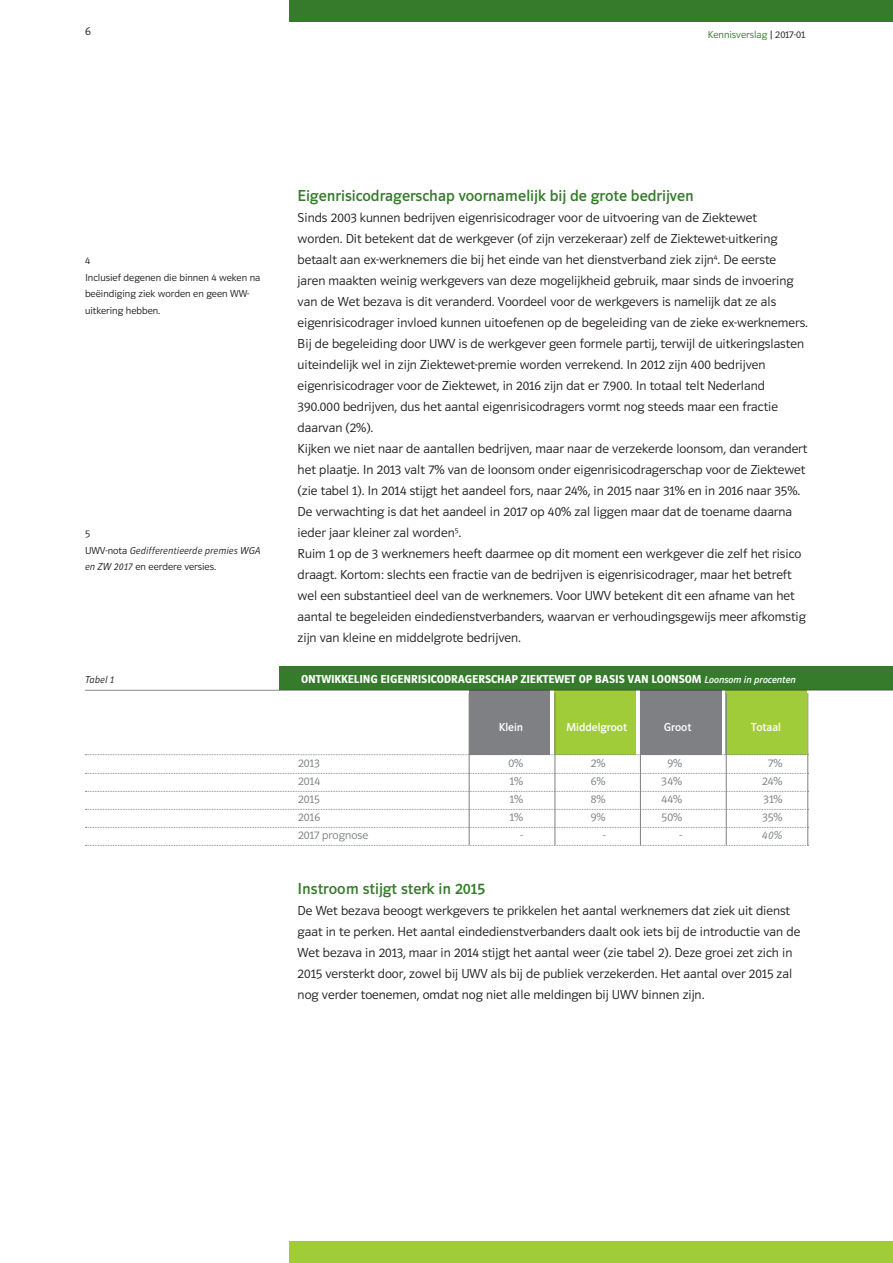
<style>
.page{position:relative;width:893px;height:1263px;background:#fff}
.page>*{position:absolute;margin:0;border:0;box-sizing:border-box;transform-origin:0 0}
.groen_tussenkopje{font:16.5px "UWV Sans 2010";color:#357b2b}
.plat_romein{font:300 13.5px/21px "UWV Sans 2010";color:#231f20}
.t1{font:700 12px "UWV Sans";color:#fff}
.tabellen{font:300 12px "UWV Sans";color:#7e8083}
.t2{font:12px "UWV Sans 2010";color:#fff}
.tabellen-2{font:italic 300 12px "UWV Sans 2010";color:#7e8083}
.t3{font:300 12px "UWV Sans 2010";color:#231f20}
.t4{font:300 10.5px/16.5px "UWV Sans 2010";color:#231f20}
.t5{font:italic 300 10.5px/16.5px "UWV Sans 2010";color:#231f20}
.t6{font:300 10.5px "UWV Sans 2010";color:#357b2b}
.s1{color:#231f20}
.s2{font-style:normal}
.s3{font-weight:400;font-style:italic;font-size:10.5px}
</style>
<div class="page">
<div style="left:289px;top:0;width:604px;height:21px;background:#357b2b"></div>
<div style="left:289px;top:1242px;width:604px;height:21px;background:#a1cc3a"></div>
<div style="left:726px;top:690px;width:81px;height:64px;background:#a1cc3a"></div>
<div style="left:469px;top:690px;width:80px;height:64px;background:#7e8083"></div>
<div style="left:554px;top:690px;width:81px;height:64px;background:#a1cc3a"></div>
<div style="left:640px;top:690px;width:81px;height:64px;background:#7e8083"></div>
<div style="left:280px;top:666px;width:613px;height:24px;background:#357b2b"></div>
<hr style="left:85px;top:690px;width:808px;height:1px;background:#231f20">
<svg style="left:85px;top:754px;width:722px;height:1px"></svg>
<svg style="left:85px;top:773px;width:721px;height:1px"></svg>
<svg style="left:85px;top:791px;width:721px;height:1px"></svg>
<svg style="left:85px;top:809px;width:721px;height:1px"></svg>
<svg style="left:85px;top:827px;width:721px;height:1px"></svg>
<svg style="left:85px;top:845px;width:723px;height:1px"></svg>
<hr style="left:469px;top:693px;width:1px;height:152px;background:#7e8083">
<hr style="left:555px;top:693px;width:1px;height:152px;background:#7e8083">
<hr style="left:640px;top:693px;width:1px;height:152px;background:#7e8083">
<hr style="left:726px;top:693px;width:1px;height:152px;background:#7e8083">
<hr style="left:807px;top:693px;width:1px;height:152px;background:#7e8083">
<p class="t3" style="left:85px;top:25px;width:7px">6</p>
<p class="t6" style="left:708px;top:29px;width:99px">Kennisverslag <span class="s1">| 2017-01</span></p>
<p class="t4" style="left:85px;top:252px;width:6px">4</p>
<p class="t4" style="left:85px;top:269px;width:177px">Inclusief degenen die binnen 4 weken na beëindiging ziek worden en geen WW&shy;uitkering hebben.</p>
<p class="t4" style="left:85px;top:525px;width:6px">5</p>
<p class="t5" style="left:85px;top:542px;width:177px"><span class="s2">UWV-nota</span> Gedifferentieerde premies WGA en ZW 2017 <span class="s2">en eerdere versies.</span></p>
<p class="groen_tussenkopje" style="left:298px;top:187px;width:398px">Eigenrisicodragerschap voornamelijk bij de grote bedrijven</p>
<p class="plat_romein" style="left:298px;top:207px;width:512px">Sinds 2003 kunnen bedrijven eigenrisicodrager voor de uitvoering van de Ziektewet<br>worden. Dit betekent dat de werkgever (of zijn verzekeraar) zelf de Ziektewet-uitkering betaalt aan ex-werknemers die bij het einde van het dienstverband ziek zijn<sup>4</sup>. De eerste<br>jaren maakten weinig werkgevers van deze mogelijkheid gebruik, maar sinds de invoering van de Wet bezava is dit veranderd. Voordeel voor de werkgevers is namelijk dat ze als eigenrisicodrager invloed kunnen uitoefenen op de begeleiding van de zieke ex-werknemers.<br>Bij de begeleiding door UWV is de werkgever geen formele partij, terwijl de uitkeringslasten uiteindelijk wel in zijn Ziektewet-premie worden verrekend. In 2012 zijn 400 bedrijven eigenrisicodrager voor de Ziektewet, in 2016 zijn dat er 7.900. In totaal telt Nederland 390.000 bedrijven, dus het aantal eigenrisicodragers vormt nog steeds maar een fractie daarvan (2%).</p>
<p class="plat_romein" style="left:298px;top:438px;width:511px">Kijken we niet naar de aantallen bedrijven, maar naar de verzekerde loonsom, dan verandert het plaatje. In 2013 valt 7% van de loonsom onder eigenrisicodragerschap voor de Ziektewet (zie tabel 1). In 2014 stijgt het aandeel fors, naar 24%, in 2015 naar 31% en in 2016 naar 35%.<br>De verwachting is dat het aandeel in 2017 op 40% zal liggen maar dat de toename daarna ieder jaar kleiner zal worden<sup>5</sup>.</p>
<p class="plat_romein" style="left:298px;top:543px;width:510px">Ruim 1 op de 3 werknemers heeft daarmee op dit moment een werkgever die zelf het risico draagt. Kortom: slechts een fractie van de bedrijven is eigenrisicodrager, maar het betreft wel een substantieel deel van de werknemers. Voor UWV betekent dit een afname van het aantal te begeleiden eindedienstverbanders, waarvan er verhoudingsgewijs meer afkomstig zijn van kleine en middelgrote bedrijven.</p>
<p class="t5" style="left:85px;top:671px;width:31px">Tabel 1</p>
<p class="t1" style="left:301px;top:672px;width:496px">ONTWIKKELING EIGENRISICODRAGERSCHAP ZIEKTEWET OP BASIS VAN LOONSOM <span class="s3">Loonsom in procenten</span></p>
<p class="t2" style="left:499px;top:720px;width:26px">Klein</p>
<p class="t2" style="left:566px;top:720px;width:63px">Middelgroot</p>
<p class="t2" style="left:664px;top:720px;width:29px">Groot</p>
<p class="t2" style="left:751px;top:720px;width:31px">Totaal</p>
<p class="tabellen" style="left:298px;top:756px;width:23px">2013</p>
<p class="tabellen" style="left:508px;top:756px;width:16px">0%</p>
<p class="tabellen" style="left:591px;top:756px;width:16px">2%</p>
<p class="tabellen" style="left:667px;top:756px;width:16px">9%</p>
<p class="tabellen" style="left:768px;top:756px;width:16px">7%</p>
<p class="tabellen" style="left:298px;top:774px;width:24px">2014</p>
<p class="tabellen" style="left:509px;top:774px;width:15px">1%</p>
<p class="tabellen" style="left:591px;top:774px;width:16px">6%</p>
<p class="tabellen" style="left:661px;top:774px;width:22px">34%</p>
<p class="tabellen" style="left:762px;top:774px;width:22px">24%</p>
<p class="tabellen" style="left:298px;top:792px;width:23px">2015</p>
<p class="tabellen" style="left:509px;top:792px;width:15px">1%</p>
<p class="tabellen" style="left:591px;top:792px;width:16px">8%</p>
<p class="tabellen" style="left:661px;top:792px;width:22px">44%</p>
<p class="tabellen" style="left:763px;top:792px;width:21px">31%</p>
<p class="tabellen" style="left:298px;top:810px;width:24px">2016</p>
<p class="tabellen" style="left:509px;top:810px;width:15px">1%</p>
<p class="tabellen" style="left:591px;top:810px;width:16px">9%</p>
<p class="tabellen" style="left:662px;top:810px;width:22px">50%</p>
<p class="tabellen" style="left:762px;top:810px;width:22px">35%</p>
<p class="tabellen" style="left:298px;top:828px;width:72px">2017 prognose</p>
<p class="tabellen" style="left:520px;top:828px;width:4px">-</p>
<p class="tabellen" style="left:603px;top:828px;width:4px">-</p>
<p class="tabellen" style="left:679px;top:828px;width:4px">-</p>
<p class="tabellen-2" style="left:762px;top:828px;width:22px">40%</p>
<p class="groen_tussenkopje" style="left:298px;top:880px;width:189px">Instroom stijgt sterk in 2015</p>
<p class="plat_romein" style="left:298px;top:900px;width:504px">De Wet bezava beoogt werkgevers te prikkelen het aantal werknemers dat ziek uit dienst gaat in te perken. Het aantal eindedienstverbanders daalt ook iets bij de introductie van de Wet bezava in 2013, maar in 2014 stijgt het aantal weer (zie tabel 2). Deze groei zet zich in 2015 versterkt door, zowel bij UWV als bij de publiek verzekerden. Het aantal over 2015 zal nog verder toenemen, omdat nog niet alle meldingen bij UWV binnen zijn.</p>
</div>
